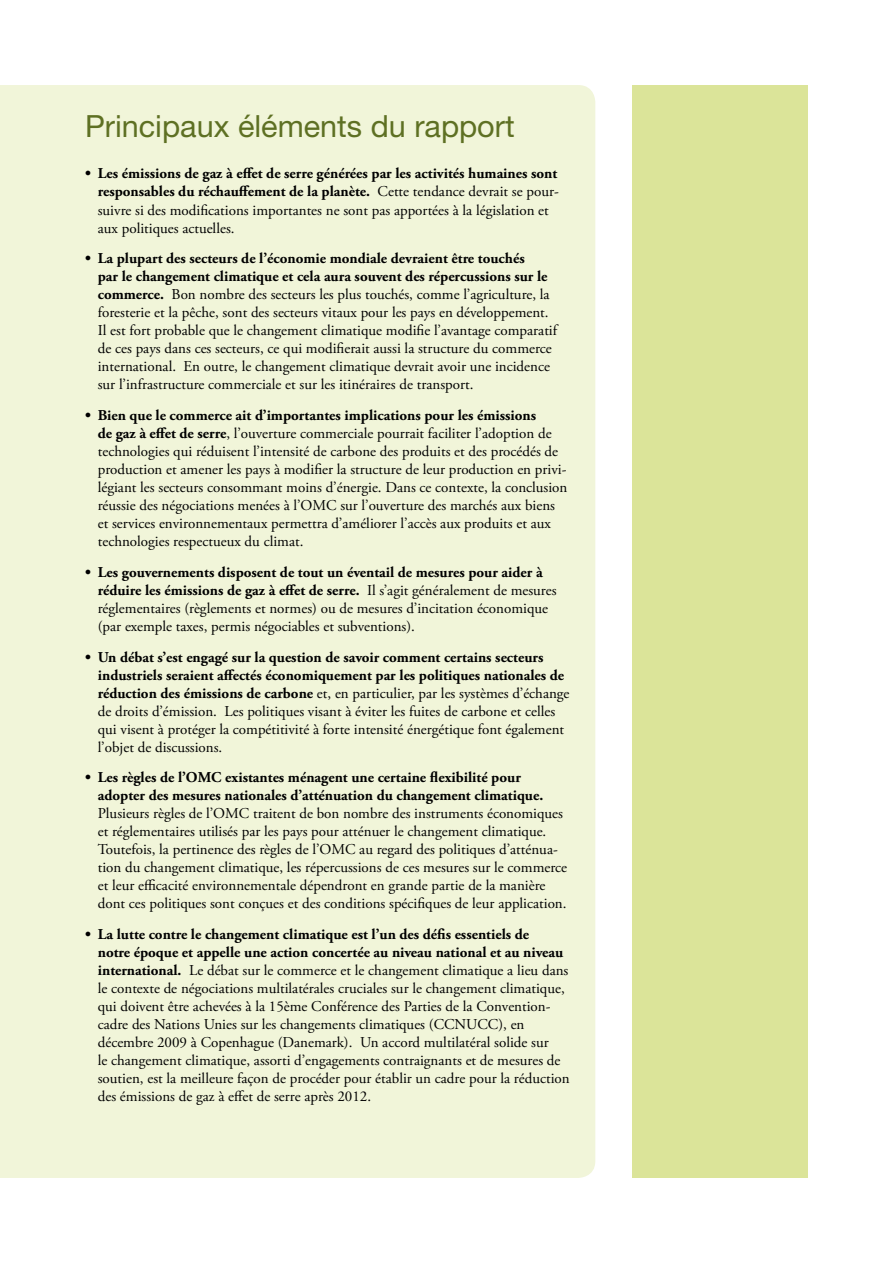
<style>
.page{position:relative;width:893px;height:1263px;background:#fff}
.page>*{position:absolute;margin:0;border:0;box-sizing:border-box;transform-origin:0 0}
.t1{font:30.6px "Helvetica Neue LT Std";color:#5e7023}
.t2{font:15px/18px "Adobe Garamond Pro";color:#000}
.t3{font:700 15px/18px "Adobe Garamond Pro";color:#000}
.s1{font-weight:700}
</style>
<div class="page">
<div style="left:632px;top:85px;width:176px;height:1093px;background:#dbe499"></div>
<div style="left:0;top:85px;width:595px;height:1093px;background:#f1f5d9"></div>
<h1 class="t1" style="left:85px;top:108px;width:431px">Principaux éléments du rapport</h1>
<p class="t2" style="left:98px;top:165px;width:462px;text-indent:-13px"><span class="s1">• Les émissions de gaz à effet de serre générées par les activités humaines sont responsables du réchauffement de la planète.</span> Cette tendance devrait se pour&shy;suivre si des modifications importantes ne sont pas apportées à la législation et aux politiques actuelles.</p>
<p class="t2" style="left:98px;top:250px;width:461px;text-indent:-13px"><span class="s1">• La plupart des secteurs de l’économie mondiale devraient être touchés<br>par le changement climatique et cela aura souvent des répercussions sur le commerce.</span> Bon nombre des secteurs les plus touchés, comme l’agriculture, la foresterie et la pêche, sont des secteurs vitaux pour les pays en développement.<br>Il est fort probable que le changement climatique modifie l’avantage comparatif de ces pays dans ces secteurs, ce qui modifierait aussi la structure du commerce international. En outre, le changement climatique devrait avoir une incidence sur l’infrastructure commerciale et sur les itinéraires de transport.</p>
<p class="t2" style="left:98px;top:407px;width:471px;text-indent:-13px"><span class="s1">• Bien que le commerce ait d’importantes implications pour les émissions<br>de gaz à effet de serre</span>, l’ouverture commerciale pourrait faciliter l’adoption de technologies qui réduisent l’intensité de carbone des produits et des procédés de production et amener les pays à modifier la structure de leur production en privi&shy;légiant les secteurs consommant moins d’énergie. Dans ce contexte, la conclusion réussie des négociations menées à l’OMC sur l’ouverture des marchés aux biens et services environnementaux permettra d’améliorer l’accès aux produits et aux technologies respectueux du climat.</p>
<p class="t2" style="left:98px;top:564px;width:460px;text-indent:-13px"><span class="s1">• Les gouvernements disposent de tout un éventail de mesures pour aider à réduire les émissions de gaz à effet de serre.</span> Il s’agit généralement de mesures réglementaires (règlements et normes) ou de mesures d’incitation économique (par exemple taxes, permis négociables et subventions).</p>
<p class="t2" style="left:98px;top:648px;width:473px;text-indent:-13px"><span class="s1">• Un débat s’est engagé sur la question de savoir comment certains secteurs industriels seraient affectés économiquement par les politiques nationales de réduction des émissions de carbone</span> et, en particulier, par les systèmes d’échange de droits d’émission. Les politiques visant à éviter les fuites de carbone et celles qui visent à protéger la compétitivité à forte intensité énergétique font également l’objet de discussions.</p>
<p class="t3" style="left:98px;top:769px;width:447px;text-indent:-13px">• Les règles de l’OMC existantes ménagent une certaine flexibilité pour adopter des mesures nationales d’atténuation du changement climatique.</p>
<p class="t2" style="left:98px;top:805px;width:471px">Plusieurs règles de l’OMC traitent de bon nombre des instruments économiques et réglementaires utilisés par les pays pour atténuer le changement climatique.<br>Toutefois, la pertinence des règles de l’OMC au regard des politiques d’atténua&shy;tion du changement climatique, les répercussions de ces mesures sur le commerce et leur efficacité environnementale dépendront en grande partie de la manière dont ces politiques sont conçues et des conditions spécifiques de leur application.</p>
<p class="t2" style="left:98px;top:926px;width:473px;text-indent:-13px"><span class="s1">• La lutte contre le changement climatique est l’un des défis essentiels de<br>notre époque et appelle une action concertée au niveau national et au niveau international.</span> Le débat sur le commerce et le changement climatique a lieu dans le contexte de négociations multilatérales cruciales sur le changement climatique, qui doivent être achevées à la 15ème Conférence des Parties de la Convention&shy;cadre des Nations Unies sur les changements climatiques (CCNUCC), en décembre 2009 à Copenhague (Danemark). Un accord multilatéral solide sur<br>le changement climatique, assorti d’engagements contraignants et de mesures de soutien, est la meilleure façon de procéder pour établir un cadre pour la réduction des émissions de gaz à effet de serre après 2012.</p>
</div>
